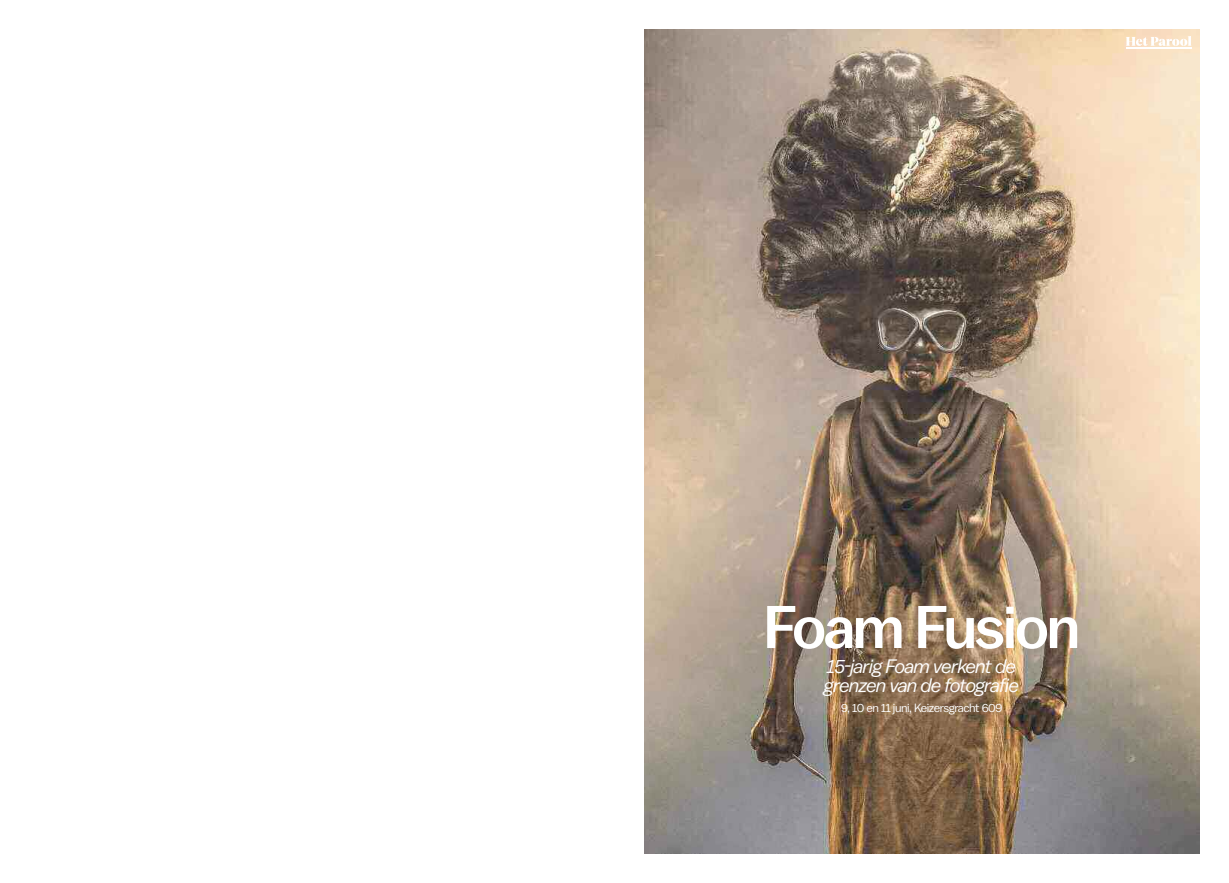
<style>
.page{position:relative;width:1229px;height:883px;background:#fff}
.page>*{position:absolute;margin:0;border:0;box-sizing:border-box;transform-origin:0 0}
.t1{font:500 60px "Balto";letter-spacing:-.04em;color:#fff}
.t2{font:italic 19.5px/19.5px "Balto";letter-spacing:-.04em;color:#fff}
.t3{font:12px "Balto";letter-spacing:-.04em;color:#fff}
</style>
<div class="page">
<img style="left:644px;top:30px;width:555px;height:823px">
<hr style="left:1126px;top:47px;width:65px;height:2px;background:#fff">
<svg style="left:1125px;top:36px;width:66px;height:10px"></svg>
<h1 class="t1" style="left:763px;top:605px;width:318px">Foam Fusion</h1>
<p class="t2" style="left:824px;top:658px;width:196px">15-jarig Foam verkent de grenzen van de fotografie</p>
<p class="t3" style="left:841px;top:703px;width:163px">9, 10 en 11 juni, Keizersgracht 609</p>
</div>
